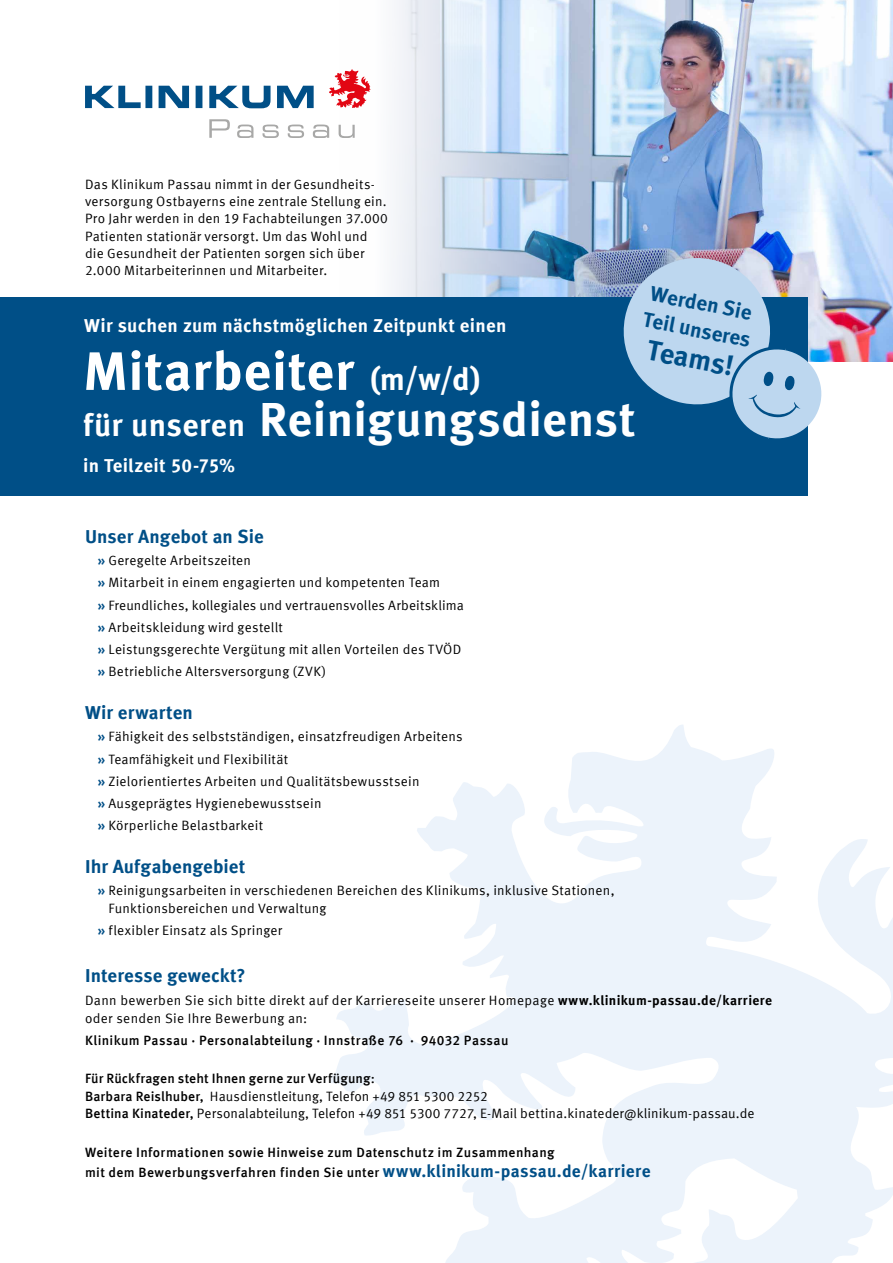
<style>
.page{position:relative;width:893px;height:1263px;background:#fff}
.page>*{position:absolute;margin:0;border:0;box-sizing:border-box;transform-origin:0 0}
.t1{font:700 54px "Meta Offc";letter-spacing:.01em;color:#fff}
.t2{font:700 48px "Meta Offc";letter-spacing:.005em;color:#fff}
.t3{font:700 31.5px "Meta Offc";color:#fff}
.t4{font:700 28.5px "Meta Offc";color:#004f87}
.t5{font:700 21px/27px "Meta Offc";color:#004f87}
.t6{font:700 18.75px/22.5px "Meta Offc";letter-spacing:.015em;color:#fff}
.t7{font:700 18.75px "Meta Offc";letter-spacing:.01em;color:#004f87}
.t8{font:13.5px/22.2px "Meta Offc Norm";letter-spacing:.015em;color:#000}
.t9{font:500 13.5px/20.7px "Meta Offc";letter-spacing:.025em;color:#000}
.s1{font-size:54px}
.s2{font-size:31.5px}
.s3{font-family:"Meta Offc";font-weight:700;color:#004f87}
.s4{font-family:"Meta Offc";font-weight:700}
.s5{font-family:"Meta Offc";font-weight:500}
.s6{font-weight:700;font-size:17.25px;color:#004f87}
</style>
<div class="page">
<svg style="left:331px;top:725px;width:562px;height:538px;fill:#ecf3fb"></svg>
<svg style="left:85px;top:86px;width:229px;height:22px"></svg>
<svg style="left:209px;top:119px;width:130px;height:19px"></svg>
<svg style="left:329px;top:73px;width:10px;height:33px"></svg>
<img style="left:339px;top:0;width:554px;height:361px">
<div style="left:0;top:297px;width:808px;height:198px;background:#004f87"></div>
<svg style="left:617px;top:252px;width:208px;height:187px"></svg>
<p class="t8" style="left:85px;top:176px;width:304px;line-height:17.2px">Das Klinikum Passau nimmt in der Gesundheits&shy;versorgung Ostbayerns eine zentrale Stellung ein.<br>Pro Jahr werden in den 19 Fachabteilungen 37.000<br>Patienten stationär versorgt. Um das Wohl und die Gesundheit der Patienten sorgen sich über 2.000 Mitarbeiterinnen und Mitarbeiter.</p>
<h3 class="t5" style="left:651px;top:280px;width:111px;rotate:11deg">Werden Sie<br>Teil unseres</h3>
<h3 class="t6" style="left:84px;top:315px;width:424px">Wir suchen zum nächstmöglichen Zeitpunkt einen</h3>
<h3 class="t6" style="left:84px;top:322px;width:47px">????? ????</h3>
<h3 class="t3" style="left:83px;top:394px;width:252px"><span class="s1">?????</span> (m/w /d)</h3>
<h3 class="t4" style="left:651px;top:333px;width:89px;rotate:11deg">Teams!</h3>
<h1 class="t1" style="left:83px;top:339px;width:399px">Mitarbeiter <span class="s2">(m/w/d)</span></h1>
<h2 class="t2" style="left:83px;top:391px;width:554px"><span class="s2">für unseren</span> Reinigungsdienst</h2>
<h3 class="t6" style="left:83px;top:455px;width:153px">in Teilzeit 50-75%</h3>
<h3 class="t7" style="left:85px;top:525px;width:180px">Unser Angebot an Sie</h3>
<p class="t8" style="left:98px;top:550px;width:368px"><span class="s3">»</span> Geregelte Arbeitszeiten<br><span class="s3">»</span> Mitarbeit in einem engagierten und kompetenten Team<br><span class="s3">»</span> Freundliches, kollegiales und vertrauensvolles Arbeitsklima <span class="s3">»</span> Arbeitskleidung wird gestellt<br><span class="s3">»</span> Leistungsgerechte Vergütung mit allen Vorteilen des TVÖD <span class="s3">»</span> Betriebliche Altersversorgung (ZVK)</p>
<h3 class="t7" style="left:85px;top:701px;width:109px">Wir erwarten</h3>
<p class="t8" style="left:98px;top:726px;width:366px"><span class="s3">»</span> Fähigkeit des selbstständigen, einsatzfreudigen Arbeitens <span class="s3">»</span> Teamfähigkeit und Flexibilität<br><span class="s3">»</span> Zielorientiertes Arbeiten und Qualitätsbewusstsein<br><span class="s3">»</span> Ausgeprägtes Hygienebewusstsein<br><span class="s3">»</span> Körperliche Belastbarkeit</p>
<h3 class="t7" style="left:85px;top:855px;width:162px">Ihr Aufgabengebiet</h3>
<p class="t8" style="left:108px;top:882px;width:508px;line-height:18px;text-indent:-11px"><span class="s3">»</span> Reinigungsarbeiten in verschiedenen Bereichen des Klinikums, inklusive Stationen,<br>Funktionsbereichen und Verwaltung</p>
<p class="t8" style="left:98px;top:920px;width:186px"><span class="s3">»</span> flexibler Einsatz als Springer</p>
<h3 class="t7" style="left:85px;top:965px;width:162px">Interesse geweckt?</h3>
<p class="t8" style="left:85px;top:991px;width:688px;line-height:18px">Dann bewerben Sie sich bitte direkt auf der Karriereseite unserer Homepage <span class="s4">www.klinikum-passau.de/karriere </span>oder senden Sie Ihre Bewerbung an:</p>
<p class="t9" style="left:85px;top:1030px;width:425px">Klinikum Passau · Personalabteilung · Innstraße 76 · 94032 Passau</p>
<p class="t9" style="left:85px;top:1069px;width:291px">Für Rückfragen steht Ihnen gerne zur Verfügung:</p>
<p class="t8" style="left:85px;top:1088px;width:671px;line-height:17.2px"><span class="s5">Barbara Reislhuber,</span> Hausdienstleitung, Telefon +49 851 5300 2252<br><span class="s5">Bettina Kinateder,</span> Personalabteilung, Telefon +49 851 5300 7727, E-Mail bettina.kinateder@klinikum-passau.de</p>
<p class="t9" style="left:85px;top:1142px;width:567px">Weitere Informationen sowie Hinweise zum Datenschutz im Zusammenhang<br>mit dem Bewerbungsverfahren finden Sie unter <span class="s6">www.klinikum-passau.de/karriere</span></p>
</div>
